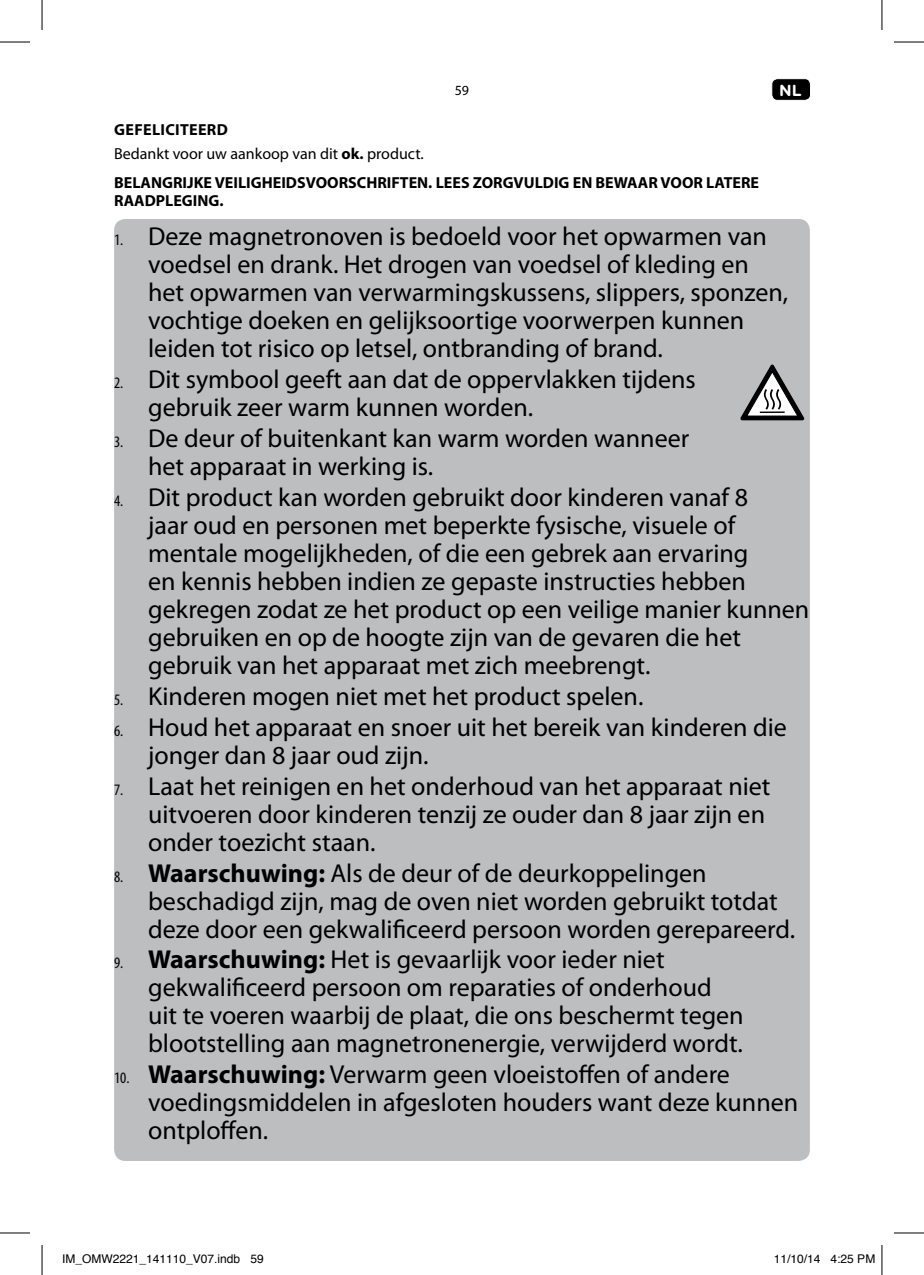
<style>
.page{position:relative;width:924px;height:1275px;background:#fff}
.page>*{position:absolute;margin:0;border:0;box-sizing:border-box;transform-origin:0 0}
.t1{font:26px/28px "Myriad Pro";color:#000}
.t2{font:700 16px/18px "Myriad Pro";color:#000}
.t3{font:16px/23.6px "Myriad Pro";color:#000}
.t4{font:700 16px "Gotham Rounded";color:#fff}
.t5{font:14px "Myriad Pro";color:#000}
.t6{font:12px "Helvetica";color:#000}
.s1{font-weight:700}
.s2{font-stretch:condensed;font-size:16px}
</style>
<div class="page">
<div style="left:771px;top:79px;width:39px;height:21px;background:#000;border-radius:6px"></div>
<div style="left:771px;top:78px;width:39px;height:23px;border:1px solid #fff;border-radius:6px"></div>
<div style="left:114px;top:219px;width:695px;height:942px;background:#bcbec0;border-radius:11px"></div>
<svg style="left:740px;top:364px;width:63px;height:56px"></svg>
<hr style="left:0;top:42px;width:30px;height:1px;background:#000">
<hr style="left:893px;top:42px;width:30px;height:1px;background:#000">
<hr style="left:0;top:1232px;width:30px;height:1px;background:#000">
<hr style="left:893px;top:1232px;width:30px;height:1px;background:#000">
<hr style="left:42px;top:0;width:1px;height:30px;background:#000">
<hr style="left:42px;top:1245px;width:1px;height:30px;background:#000">
<hr style="left:881px;top:0;width:1px;height:30px;background:#000">
<hr style="left:881px;top:1245px;width:1px;height:30px;background:#000">
<p class="t5" style="left:454px;top:81px;width:16px">59</p>
<p class="t4" style="left:778px;top:78px;width:24px">NL</p>
<p class="t3" style="left:114px;top:118px;width:311px"><span class="s1">GEFELICITEERD<br></span>Bedankt voor uw aankoop van dit <span class="s1">ok.</span> product.</p>
<p class="t2" style="left:114px;top:173px;width:646px">BELANGRIJKE VEILIGHEIDSVOORSCHRIFTEN. LEES ZORGVULDIG EN BEWAAR VOOR LATERE<br>RAADPLEGING.</p>
<p class="t1" style="left:148px;top:222px;width:641px;text-indent:-34px"><span class="s2">1.</span> Deze magnetronoven is bedoeld voor het opwarmen van voedsel en drank. Het drogen van voedsel of kleding en het opwarmen van verwarmingskussens, slippers, sponzen, vochtige doeken en gelijksoortige voorwerpen kunnen leiden tot risico op letsel, ontbranding of brand.</p>
<p class="t1" style="left:148px;top:365px;width:549px;text-indent:-34px"><span class="s2">2.</span> Dit symbool geeft aan dat de oppervlakken tijdens gebruik zeer warm kunnen worden.</p>
<p class="t1" style="left:148px;top:424px;width:542px;text-indent:-34px"><span class="s2">3.</span> De deur of buitenkant kan warm worden wanneer het apparaat in werking is.</p>
<p class="t1" style="left:148px;top:483px;width:662px;text-indent:-34px"><span class="s2">4.</span> Dit product kan worden gebruikt door kinderen vanaf 8<br>jaar oud en personen met beperkte fysische, visuele of mentale mogelijkheden, of die een gebrek aan ervaring<br>en kennis hebben indien ze gepaste instructies hebben gekregen zodat ze het product op een veilige manier kunnen gebruiken en op de hoogte zijn van de gevaren die het gebruik van het apparaat met zich meebrengt.</p>
<p class="t1" style="left:114px;top:682px;width:530px"><span class="s2">5.</span> Kinderen mogen niet met het product spelen.</p>
<p class="t1" style="left:148px;top:712px;width:640px;text-indent:-34px"><span class="s2">6.</span> Houd het apparaat en snoer uit het bereik van kinderen die jonger dan 8 jaar oud zijn.</p>
<p class="t1" style="left:148px;top:771px;width:623px;text-indent:-34px"><span class="s2">7.</span> Laat het reinigen en het onderhoud van het apparaat niet uitvoeren door kinderen tenzij ze ouder dan 8 jaar zijn en onder toezicht staan.</p>
<p class="t1" style="left:148px;top:858px;width:648px;text-indent:-34px"><span class="s2">8.</span> <span class="s1">Waarschuwing:</span> Als de deur of de deurkoppelingen beschadigd zijn, mag de oven niet worden gebruikt totdat deze door een gekwalificeerd persoon worden gerepareerd.</p>
<p class="t1" style="left:148px;top:945px;width:596px;text-indent:-34px"><span class="s2">9.</span> <span class="s1">Waarschuwing:</span> Het is gevaarlijk voor ieder niet gekwalificeerd persoon om reparaties of onderhoud uit te voeren waarbij de plaat, die ons beschermt tegen blootstelling aan magnetronenergie, verwijderd wordt.</p>
<p class="t1" style="left:148px;top:1060px;width:651px;text-indent:-34px"><span class="s2">10.</span> <span class="s1">Waarschuwing:</span> Verwarm geen vloeistoffen of andere voedingsmiddelen in afgesloten houders want deze kunnen ontploffen.</p>
<p class="t6" style="left:62px;top:1249px;width:203px">IM_OMW2221_141110_V07.indb 59</p>
<p class="t6" style="left:773px;top:1249px;width:103px">11/10/14 4:25 PM</p>
</div>
